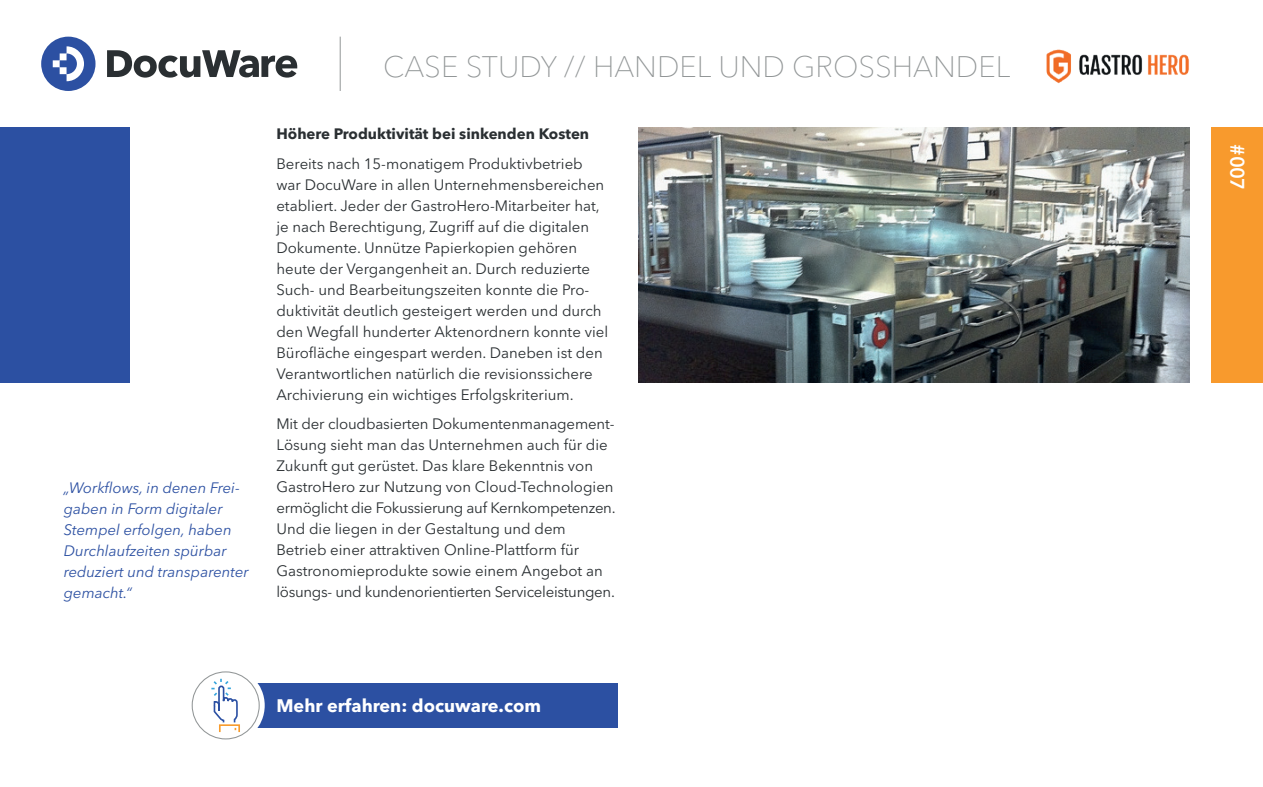
<style>
.page{position:relative;width:1263px;height:787px;background:#fff}
.page>*{position:absolute;margin:0;border:0;box-sizing:border-box;transform-origin:0 0}
.t1{font:100 29.4px "Avenir Next LT Pro";color:#929697}
.t2{font:600 19.5px "Avenir Next LT Pro";color:#fff}
.t3{font:700 18px "Avenir Next LT Pro";color:#fff}
.t4{font:15px/21px "Avenir Next LT Pro";color:#2a2f32}
.t5{font:italic 15px/21px "Avenir Next LT Pro";color:#2c50a2}
.t6{font:700 15px "Avenir Next LT Pro";color:#2a2f32}
</style>
<div class="page">
<img style="left:639px;top:128px;width:550px;height:255px">
<div style="left:1212px;top:128px;width:51px;height:255px;background:#f89a2d"></div>
<div style="left:0;top:128px;width:130px;height:255px;background:#2c50a2"></div>
<div style="left:255px;top:683px;width:363px;height:44px;background:#2c50a2"></div>
<div style="left:187px;top:666px;width:78px;height:78px;background:#fff;border-radius:50%"></div>
<div style="left:192px;top:671px;width:68px;height:68px;border:1px solid #929697;border-radius:50%"></div>
<hr style="left:340px;top:37px;width:1px;height:54px;background:#929697">
<svg style="left:41px;top:37px;width:55px;height:54px"></svg>
<svg style="left:107px;top:50px;width:190px;height:28px"></svg>
<svg style="left:211px;top:678px;width:29px;height:55px"></svg>
<img style="left:1046px;top:49px;width:143px;height:35px">
<p class="t5" style="left:64px;top:477px;width:187px">„Workflows, in denen Frei&shy;gaben in Form digitaler<br>Stempel erfolgen, haben<br>Durchlaufzeiten spürbar reduziert und transparenter gemacht.“</p>
<h1 class="t1" style="left:383px;top:49px;width:629px">CASE STUDY // HANDEL UND GROSSHANDEL</h1>
<p class="t6" style="left:276px;top:124px;width:314px">Höhere Produktivität bei sinkenden Kosten</p>
<p class="t4" style="left:276px;top:153px;width:333px">Bereits nach 15-monatigem Produktivbetrieb war DocuWare in allen Unternehmensbereichen etabliert. Jeder der GastroHero-Mitarbeiter hat, je nach Berechtigung, Zugriff auf die digitalen Dokumente. Unnütze Papierkopien gehören heute der Vergangenheit an. Durch reduzierte Such- und Bearbeitungszeiten konnte die Pro&shy;duktivität deutlich gesteigert werden und durch den Wegfall hunderter Aktenordnern konnte viel Bürofläche eingespart werden. Daneben ist den Verantwortlichen natürlich die revisionssichere Archivierung ein wichtiges Erfolgskriterium.</p>
<p class="t4" style="left:276px;top:413px;width:341px">Mit der cloudbasierten Dokumentenmanagement-Lösung sieht man das Unternehmen auch für die Zukunft gut gerüstet. Das klare Bekenntnis von GastroHero zur Nutzung von Cloud-Technologien ermöglicht die Fokussierung auf Kernkompetenzen.<br>Und die liegen in der Gestaltung und dem Betrieb einer attraktiven Online-Plattform für Gastronomieprodukte sowie einem Angebot an lösungs- und kundenorientierten Serviceleistungen.</p>
<p class="t3" style="left:276px;top:694px;width:266px">Mehr erfahren: docuware.com</p>
<h2 class="t2" style="left:1249px;top:144px;width:47px;rotate:90deg">#007</h2>
</div>
